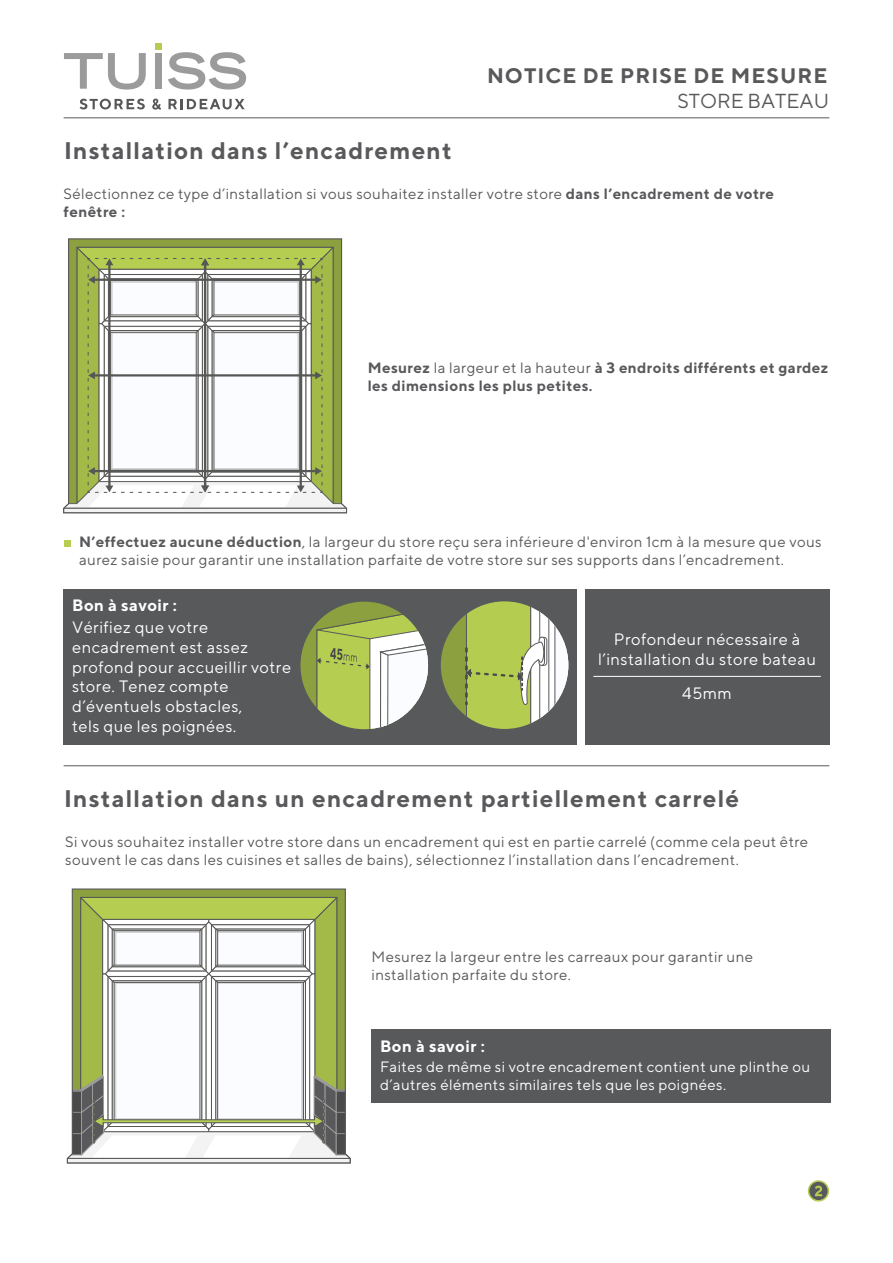
<style>
.page{position:relative;width:893px;height:1263px;background:#fff}
.page>*{position:absolute;margin:0;border:0;box-sizing:border-box;transform-origin:0 0}
.t1{font:700 24px "TT Norms";letter-spacing:.05em;color:#59595c}
.t2{font:700 21px "TT Norms";letter-spacing:.05em;color:#59595c}
.t3{font:20.25px "TT Norms";color:#59595c}
.t4{font:16.5px/19.8px "TT Norms";letter-spacing:.025em;color:#fff}
.t5{font:700 16.5px "TT Norms";letter-spacing:.025em;color:#fff}
.t6{font:15px/18px "TT Norms";letter-spacing:.025em;color:#59595c}
.t7{font:15px/18px "TT Norms";letter-spacing:.025em;color:#fff}
.t8{font:700 15px/18px "TT Norms";letter-spacing:.025em;color:#59595c}
.s1{font-weight:700}
.s2{font-weight:400}
</style>
<div class="page">
<svg style="left:80px;top:99px;width:65px;height:10px"></svg>
<svg style="left:152px;top:99px;width:9px;height:11px"></svg>
<svg style="left:168px;top:99px;width:77px;height:10px"></svg>
<div style="left:155px;top:43px;width:7px;height:7px;background:#b5ce52"></div>
<svg style="left:64px;top:53px;width:82px;height:37px"></svg>
<div style="left:155px;top:53px;width:7px;height:36px;background:#9c9b9b"></div>
<svg style="left:168px;top:52px;width:78px;height:38px"></svg>
<hr style="left:64px;top:117px;width:765px;height:1px;background:#59595c">
<div style="left:64px;top:539px;width:7px;height:7px;background:#b5ce52"></div>
<div style="left:64px;top:589px;width:513px;height:155px;background:#58595b"></div>
<svg style="left:300px;top:602px;width:128px;height:127px"></svg>
<div style="left:585px;top:589px;width:244px;height:155px;background:#58595b"></div>
<hr style="left:593px;top:676px;width:228px;height:1px;background:#fff">
<svg style="left:441px;top:601px;width:127px;height:128px"></svg>
<svg style="left:63px;top:238px;width:285px;height:276px"></svg>
<svg style="left:66px;top:888px;width:285px;height:276px"></svg>
<div style="left:372px;top:1030px;width:459px;height:73px;background:#58595b"></div>
<svg style="left:808px;top:1180px;width:21px;height:21px"></svg>
<svg style="left:809px;top:1182px;width:19px;height:18px"></svg>
<hr style="left:64px;top:765px;width:765px;height:1px;background:#59595c">
<h1 class="t1" style="left:64px;top:136px;width:389px">Installation dans l’encadrement</h1>
<h2 class="t2" style="left:487px;top:62px;width:342px">NOTICE DE PRISE DE MESURE</h2>
<h3 class="t3" style="left:677px;top:88px;width:153px">STORE BATEAU</h3>
<p class="t6" style="left:64px;top:184px;width:712px">Sélectionnez ce type d’installation si vous souhaitez installer votre store <span class="s1">dans l’encadrement de votre fenêtre :</span></p>
<p class="t8" style="left:368px;top:358px;width:462px">Mesurez <span class="s2">la largeur et la hauteur</span> à 3 endroits différents et gardez les dimensions les plus petites.</p>
<p class="t6" style="left:79px;top:532px;width:744px"><span class="s1">N’effectuez aucune déduction</span>, la largeur du store reçu sera inférieure d'environ 1cm à la mesure que vous aurez saisie pour garantir une installation parfaite de votre store sur ses supports dans l’encadrement.</p>
<p class="t5" style="left:72px;top:595px;width:106px">Bon à savoir :</p>
<p class="t4" style="left:72px;top:617px;width:221px">Vérifiez que votre encadrement est assez profond pour accueillir votre store. Tenez compte d’éventuels obstacles,<br>tels que les poignées.</p>
<p class="t4" style="left:598px;top:629px;width:219px;text-align:center">Profondeur nécessaire à l’installation du store bateau</p>
<p class="t4" style="left:682px;top:683px;width:51px">45mm</p>
<h1 class="t1" style="left:64px;top:784px;width:676px">Installation dans un encadrement partiellement carrelé</h1>
<p class="t6" style="left:65px;top:832px;width:744px">Si vous souhaitez installer votre store dans un encadrement qui est en partie carrelé (comme cela peut être souvent le cas dans les cuisines et salles de bains), sélectionnez l’installation dans l’encadrement.</p>
<p class="t6" style="left:372px;top:947px;width:383px">Mesurez la largeur entre les carreaux pour garantir une installation parfaite du store.</p>
<p class="t5" style="left:380px;top:1036px;width:106px">Bon à savoir :</p>
<p class="t7" style="left:380px;top:1057px;width:432px">Faites de même si votre encadrement contient une plinthe ou d’autres éléments similaires tels que les poignées.</p>
</div>
